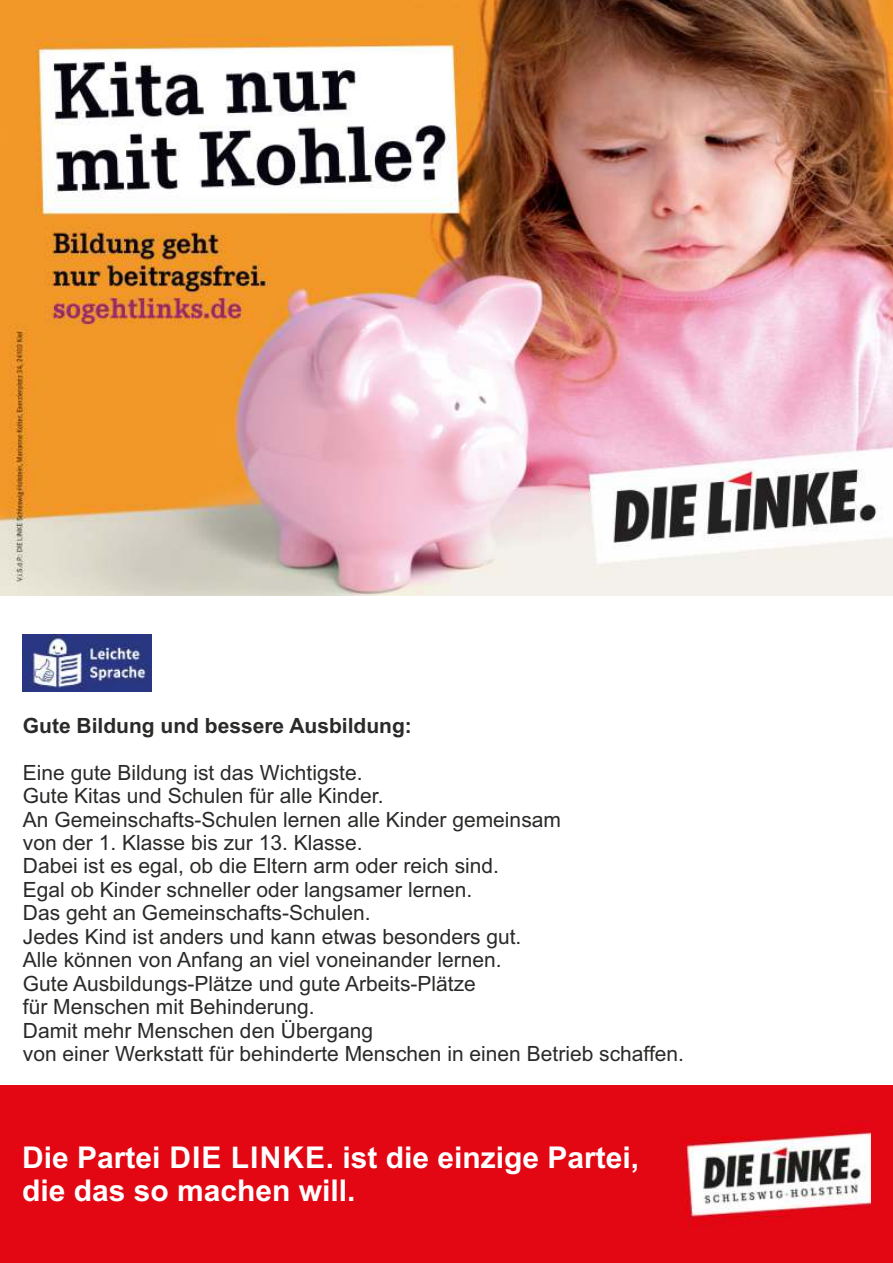
<style>
.page{position:relative;width:893px;height:1263px;background:#fff}
.page>*{position:absolute;margin:0;border:0;box-sizing:border-box;transform-origin:0 0}
.t1{font:700 30px/33.5px "Arial";color:#fff}
.t2{font:21px/23.4px "Arial";color:#2b2a29}
.t3{font:700 21px "Arial";color:#2b2a29}
</style>
<div class="page">
<div style="left:0;top:1086px;width:893px;height:177px;background:#e30613"></div>
<img style="left:679px;top:1128px;width:192px;height:100px">
<img style="left:22px;top:634px;width:130px;height:57px">
<img style="left:0;top:0;width:893px;height:595px">
<p class="t3" style="left:23px;top:717px;width:390px">Gute Bildung und bessere Ausbildung:</p>
<p class="t2" style="left:23px;top:762px;width:663px">Eine gute Bildung ist das Wichtigste.<br>Gute Kitas und Schulen für alle Kinder.<br>An Gemeinschafts-Schulen lernen alle Kinder gemeinsam<br>von der 1. Klasse bis zur 13. Klasse.<br>Dabei ist es egal, ob die Eltern arm oder reich sind.<br>Egal ob Kinder schneller oder langsamer lernen.<br>Das geht an Gemeinschafts-Schulen.<br>Jedes Kind ist anders und kann etwas besonders gut.<br>Alle können von Anfang an viel voneinander lernen.<br>Gute Ausbildungs-Plätze und gute Arbeits-Plätze<br>für Menschen mit Behinderung.<br>Damit mehr Menschen den Übergang<br>von einer Werkstatt für behinderte Menschen in einen Betrieb schaffen.</p>
<h1 class="t1" style="left:22px;top:1143px;width:618px">Die Partei DIE LINKE. ist die einzige Partei, die das so machen will.</h1>
</div>
